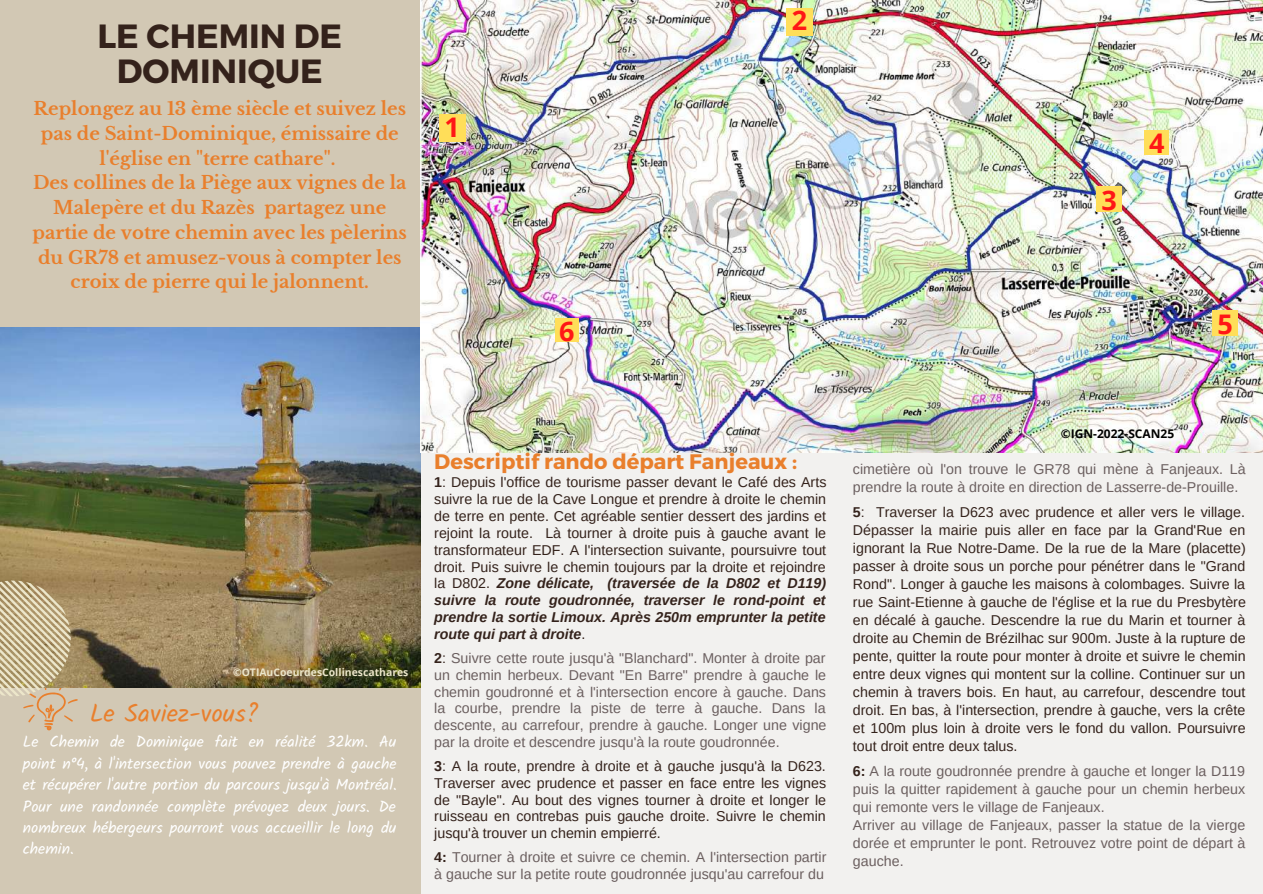
<style>
.page{position:relative;width:1263px;height:894px;background:#fff}
.page>*{position:absolute;margin:0;border:0;box-sizing:border-box;transform-origin:0 0}
.t1{font:700 33.45px/34.8px "Montserrat";color:#34221b;text-align:center}
.t2{font:700 27px "Open Sans";color:#ff1616}
.t3{font:25.2px "Kalam";color:#e97f2c}
.t4{font:700 21px "Montserrat";color:#e97f2c}
.t5{font:700 18px/24.8px "Libre Baskerville";color:#e97f2c;text-align:center}
.t6{font:15.75px/21.3px "Kalam";color:#fff;text-align:justify}
.t7{font:14.25px/16.8px "Arimo";color:#34221b;text-align:justify}
.t8{font:14.25px/16.8px "Arimo";color:#6b5f5f}
.t9{font:700 12px "Open Sans";color:#000}
.t10{font:700 10.35px "Open Sans";color:#ece6ca}
.s1{font-weight:700}
.s2{font-weight:700;font-style:italic}
.s3{font-weight:700;color:#34221b}
.s4{color:#34221b}
</style>
<div class="page">
<div style="left:0;top:0;width:1263px;height:893px;background:#f2f1ef"></div>
<div style="left:0;top:0;width:420px;height:893px;background:#d2c8b4"></div>
<img style="left:0;top:328px;width:421px;height:358px">
<svg style="left:0;top:580px;width:78px;height:150px"></svg>
<img style="left:421px;top:0;width:842px;height:453px">
<div style="left:439px;top:114px;width:27px;height:27px;background:#ffde59"></div>
<div style="left:786px;top:8px;width:27px;height:27px;background:#ffde59"></div>
<div style="left:1144px;top:130px;width:25px;height:24px;background:#ffde59"></div>
<div style="left:1212px;top:310px;width:26px;height:25px;background:#ffde59"></div>
<div style="left:555px;top:318px;width:24px;height:24px;background:#ffde59"></div>
<div style="left:1096px;top:186px;width:26px;height:26px;background:#ffde59"></div>
<h1 class="t1" style="left:97px;top:17px;width:246px">LE CHEMIN DE<br>DOMINIQUE</h1>
<p class="t5" style="left:33px;top:96px;width:376px">Replongez au 13 ème siècle et suivez les pas de Saint-Dominique, émissaire de l'église en "terre cathare".<br>Des collines de la Piège aux vignes de la Malepère et du Razès partagez une partie de votre chemin avec les pèlerins du GR78 et amusez-vous à compter les croix de pierre qui le jalonnent.</p>
<h2 class="t2" style="left:445px;top:108px;width:17px">1</h2>
<h2 class="t2" style="left:792px;top:1px;width:17px">2</h2>
<h2 class="t2" style="left:1101px;top:181px;width:17px">3</h2>
<h2 class="t2" style="left:1149px;top:124px;width:17px">4</h2>
<h2 class="t2" style="left:559px;top:312px;width:17px">6</h2>
<h2 class="t2" style="left:1217px;top:305px;width:17px">5</h2>
<p class="t10" style="left:233px;top:665px;width:177px">©OTIAuCoeurdesCollinescathares</p>
<h3 class="t3" style="left:90px;top:698px;width:171px">Le Saviez-vous?</h3>
<p class="t6" style="left:23px;top:731px;width:376px">Le Chemin de Dominique fait en réalité 32km. Au point n°4, à l'intersection vous pouvez prendre à gauche et récupérer l'autre portion du parcours jusqu'à Montréal.<br>Pour une randonnée complète prévoyez deux jours. De nombreux hébergeurs pourront vous accueillir le long du chemin.</p>
<h3 class="t4" style="left:434px;top:447px;width:364px">Descriptif rando départ Fanjeaux :</h3>
<p class="t7" style="left:434px;top:473px;width:394px"><span class="s1">1</span>: Depuis l'office de tourisme passer devant le Café des Arts suivre la rue de la Cave Longue et prendre à droite le chemin de terre en pente. Cet agréable sentier dessert des jardins et rejoint la route. Là tourner à droite puis à gauche avant le transformateur EDF. A l'intersection suivante, poursuivre tout droit. Puis suivre le chemin toujours par la droite et rejoindre la D802. <span class="s2">Zone délicate, (traversée de la D802 et D119) suivre la route goudronnée, traverser le rond-point et prendre la sortie Limoux. Après 250m emprunter la petite route qui part à droite</span>.</p>
<p class="t8" style="left:434px;top:649px;width:394px;text-align:justify"><span class="s3">2</span><span class="s4">:</span> Suivre cette route jusqu'à "Blanchard". Monter à droite par un chemin herbeux. Devant "En Barre" prendre à gauche le chemin goudronné et à l'intersection encore à gauche. Dans la courbe, prendre la piste de terre à gauche. Dans la descente, au carrefour, prendre à gauche. Longer une vigne par la droite et descendre jusqu'à la route goudronnée.</p>
<p class="t7" style="left:434px;top:757px;width:393px"><span class="s1">3</span>: A la route, prendre à droite et à gauche jusqu'à la D623.<br>Traverser avec prudence et passer en face entre les vignes de "Bayle". Au bout des vignes tourner à droite et longer le ruisseau en contrebas puis gauche droite. Suivre le chemin jusqu'à trouver un chemin empierré.</p>
<p class="t8" style="left:434px;top:848px;width:394px"><span class="s3">4:</span> Tourner à droite et suivre ce chemin. A l'intersection partir à gauche sur la petite route goudronnée jusqu'au carrefour du</p>
<p class="t9" style="left:1061px;top:425px;width:115px">©IGN-2022-SCAN25</p>
<p class="t8" style="left:853px;top:460px;width:394px;line-height:18px">cimetière où l'on trouve le GR78 qui mène à Fanjeaux. Là prendre la route à droite en direction de Lasserre-de-Prouille.</p>
<p class="t7" style="left:853px;top:502px;width:394px;line-height:18px"><span class="s1">5</span>: Traverser la D623 avec prudence et aller vers le village.<br>Dépasser la mairie puis aller en face par la Grand'Rue en ignorant la Rue Notre-Dame. De la rue de la Mare (placette) passer à droite sous un porche pour pénétrer dans le "Grand Rond". Longer à gauche les maisons à colombages. Suivre la rue Saint-Etienne à gauche de l'église et la rue du Presbytère en décalé à gauche. Descendre la rue du Marin et tourner à droite au Chemin de Brézilhac sur 900m. Juste à la rupture de pente, quitter la route pour monter à droite et suivre le chemin entre deux vignes qui montent sur la colline. Continuer sur un chemin à travers bois. En haut, au carrefour, descendre tout droit. En bas, à l'intersection, prendre à gauche, vers la crête et 100m plus loin à droite vers le fond du vallon. Poursuivre tout droit entre deux talus.</p>
<p class="t8" style="left:853px;top:761px;width:394px;line-height:18px"><span class="s3">6:</span> A la route goudronnée prendre à gauche et longer la D119 puis la quitter rapidement à gauche pour un chemin herbeux qui remonte vers le village de Fanjeaux.<br>Arriver au village de Fanjeaux, passer la statue de la vierge dorée et emprunter le pont. Retrouvez votre point de départ à gauche.</p>
</div>
